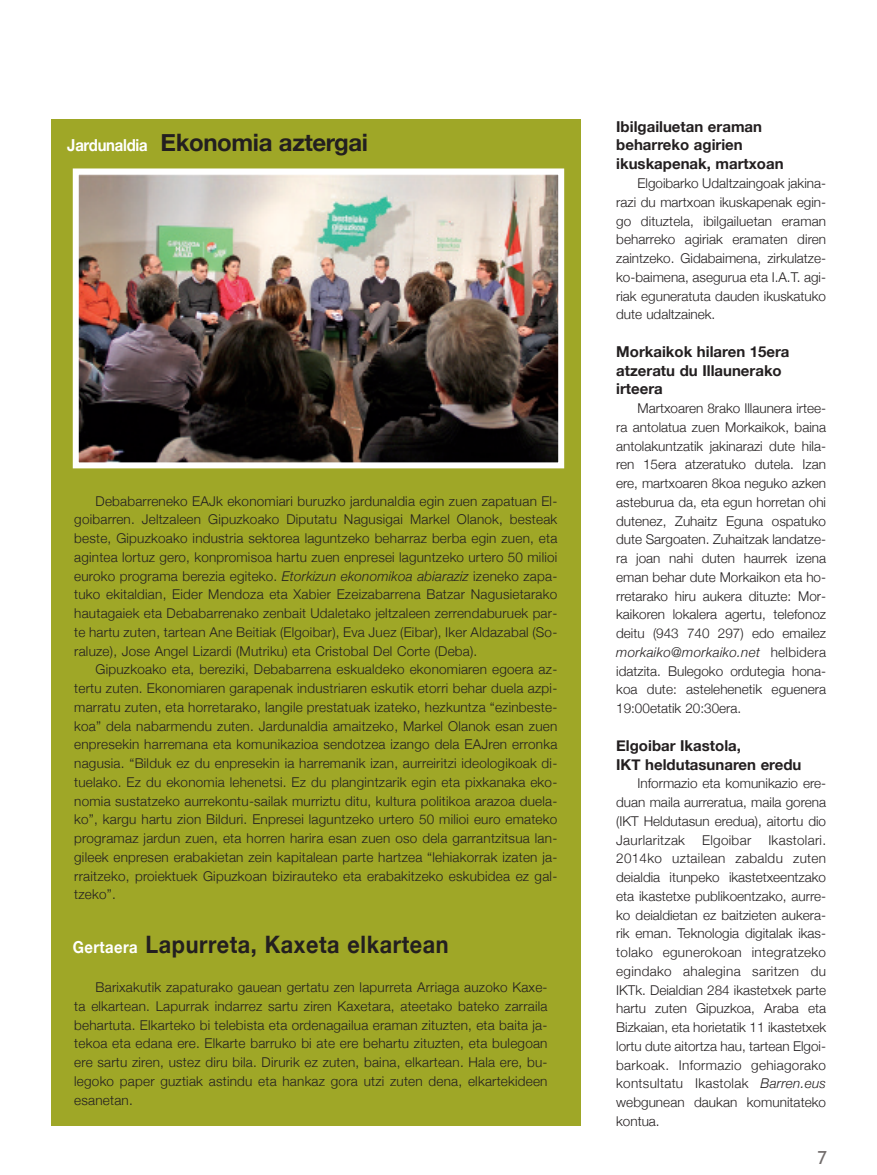
<style>
.page{position:relative;width:877px;height:1175px;background:#fff}
.page>*{position:absolute;margin:0;border:0;box-sizing:border-box;transform-origin:0 0}
.t1{font:700 24px "Helvetica Neue";letter-spacing:.03em;color:#231f20;scale:.9 1}
.t2{font:700 24px "Helvetica Neue";letter-spacing:-.015em;color:#231f20}
.t3{font:18px "Trebuchet MS";color:#716c6b}
.t4{font:700 15px/18.8px "Helvetica Neue";color:#231f20}
.t5{font:300 13.5px/18.8px "Helvetica Neue";letter-spacing:.015em;color:#231f20;text-align:justify}
.s1{font-size:16.5px;color:#fff}
.s2{font-style:italic}
</style>
<div class="page">
<div style="left:52px;top:119px;width:529px;height:1006px;background:#9fa727"></div>
<img style="left:80px;top:175px;width:477px;height:286px">
<div style="left:73px;top:168px;width:491px;height:300px;border:6px solid #fff"></div>
<h1 class="t2" style="left:67px;top:128px;width:302px"><span class="s1">Jardunaldia</span> Ekonomia aztergai</h1>
<p class="t5" style="left:74px;top:491px;width:485px;text-indent:21px">Debabarreneko EAJk ekonomiari buruzko jardunaldia egin zuen zapatuan El&shy;goibarren. Jeltzaleen Gipuzkoako Diputatu Nagusigai Markel Olanok, besteak beste, Gipuzkoako industria sektorea laguntzeko beharraz berba egin zuen, eta agintea lortuz gero, konpromisoa hartu zuen enpresei laguntzeko urtero 50 milioi euroko programa berezia egiteko. <span class="s2">Etorkizun ekonomikoa abiaraziz</span> izeneko zapa&shy;tuko ekitaldian, Eider Mendoza eta Xabier Ezeizabarrena Batzar Nagusietarako hautagaiek eta Debabarrenako zenbait Udaletako jeltzaleen zerrendaburuek par&shy;te hartu zuten, tartean Ane Beitiak (Elgoibar), Eva Juez (Eibar), Iker Aldazabal (So&shy;raluze), Jose Angel Lizardi (Mutriku) eta Cristobal Del Corte (Deba).</p>
<p class="t5" style="left:74px;top:660px;width:485px;text-indent:21px">Gipuzkoako eta, bereziki, Debabarrena eskualdeko ekonomiaren egoera az&shy;tertu zuten. Ekonomiaren garapenak industriaren eskutik etorri behar duela azpi&shy;marratu zuten, eta horretarako, langile prestatuak izateko, hezkuntza “ezinbeste&shy;koa” dela nabarmendu zuten. Jardunaldia amaitzeko, Markel Olanok esan zuen enpresekin harremana eta komunikazioa sendotzea izango dela EAJren erronka nagusia. “Bilduk ez du enpresekin ia harremanik izan, aurreiritzi ideologikoak di&shy;tuelako. Ez du ekonomia lehenetsi. Ez du plangintzarik egin eta pixkanaka eko&shy;nomia sustatzeko aurrekontu-sailak murriztu ditu, kultura politikoa arazoa duela&shy;ko”, kargu hartu zion Bilduri. Enpresei laguntzeko urtero 50 milioi euro emateko programaz jardun zuen, eta horren harira esan zuen oso dela garrantzitsua lan&shy;gileek enpresen erabakietan zein kapitalean parte hartzea “lehiakorrak izaten ja&shy;rraitzeko, proiektuek Gipuzkoan bizirauteko eta erabakitzeko eskubidea ez gal&shy;tzeko”.</p>
<h1 class="t1" style="left:73px;top:930px;width:419px"><span class="s1">Gertaera</span> Lapurreta, Kaxeta elkartean</h1>
<p class="t5" style="left:74px;top:977px;width:475px;text-indent:21px">Barixakutik zapaturako gauean gertatu zen lapurreta Arriaga auzoko Kaxe&shy;ta elkartean. Lapurrak indarrez sartu ziren Kaxetara, ateetako bateko zarraila behartuta. Elkarteko bi telebista eta ordenagailua eraman zituzten, eta baita ja&shy;tekoa eta edana ere. Elkarte barruko bi ate ere behartu zituzten, eta bulegoan ere sartu ziren, ustez diru bila. Dirurik ez zuten, baina, elkartean. Hala ere, bu&shy;legoko paper guztiak astindu eta hankaz gora utzi zuten dena, elkartekideen esanetan.</p>
<p class="t4" style="left:616px;top:117px;width:169px">Ibilgailuetan eraman beharreko agirien ikuskapenak, martxoan</p>
<p class="t5" style="left:616px;top:173px;width:211px;text-indent:21px">Elgoibarko Udaltzaingoak jakina&shy;razi du martxoan ikuskapenak egin&shy;go dituztela, ibilgailuetan eraman beharreko agiriak eramaten diren zaintzeko. Gidabaimena, zirkulatze&shy;ko-baimena, asegurua eta I.A.t. agi&shy;riak eguneratuta dauden ikuskatuko dute udaltzainek.</p>
<p class="t4" style="left:616px;top:342px;width:175px">Morkaikok hilaren 15era atzeratu du Illaunerako irteera</p>
<p class="t5" style="left:616px;top:398px;width:211px;text-indent:21px">Martxoaren 8rako Illaunera irtee&shy;ra antolatua zuen Morkaikok, baina antolakuntzatik jakinarazi dute hila&shy;ren 15era atzeratuko dutela. Izan ere, martxoaren 8koa neguko azken asteburua da, eta egun horretan ohi dutenez, Zuhaitz Eguna ospatuko dute Sargoaten. Zuhaitzak landatze&shy;ra joan nahi duten haurrek izena eman behar dute Morkaikon eta ho&shy;rretarako hiru aukera dituzte: Mor&shy;kaikoren lokalera agertu, telefonoz deitu (943 740 297) edo emailez <span class="s2">morkaiko@morkaiko.net</span> helbidera idatzita. Bulegoko ordutegia hona&shy;koa dute: astelehenetik eguenera 19:00etatik 20:30era.</p>
<p class="t4" style="left:616px;top:735px;width:187px">Elgoibar Ikastola,<br>IKT heldutasunaren eredu</p>
<p class="t5" style="left:616px;top:773px;width:211px;text-indent:21px">Informazio eta komunikazio ere&shy;duan maila aurreratua, maila gorena (IKt Heldutasun eredua), aitortu dio Jaurlaritzak</p>
<p class="t5" style="left:616px;top:830px;width:211px;text-indent:152px">Ikastolari.<br>2014ko uztailean zabaldu zuten deialdia itunpeko ikastetxeentzako eta ikastetxe publikoentzako, aurre&shy;ko deialdietan ez baitzieten aukera&shy;rik eman. teknologia digitalak ikas&shy;tolako egunerokoan integratzeko egindako ahalegina saritzen du IKtk. Deialdian 284 ikastetxek parte hartu zuten Gipuzkoa, Araba eta Bizkaian, eta horietatik 11 ikastetxek lortu dute aitortza hau, tartean Elgoi&shy;barkoak. Informazio gehiagorako kontsultatu Ikastolak <span class="s2">Barren.eus </span>webgunean daukan komunitateko kontua.</p>
<p class="t5" style="left:702px;top:830px;width:51px">Elgoibar</p>
<h2 class="t3" style="left:818px;top:1147px;width:11px">7</h2>
</div>
